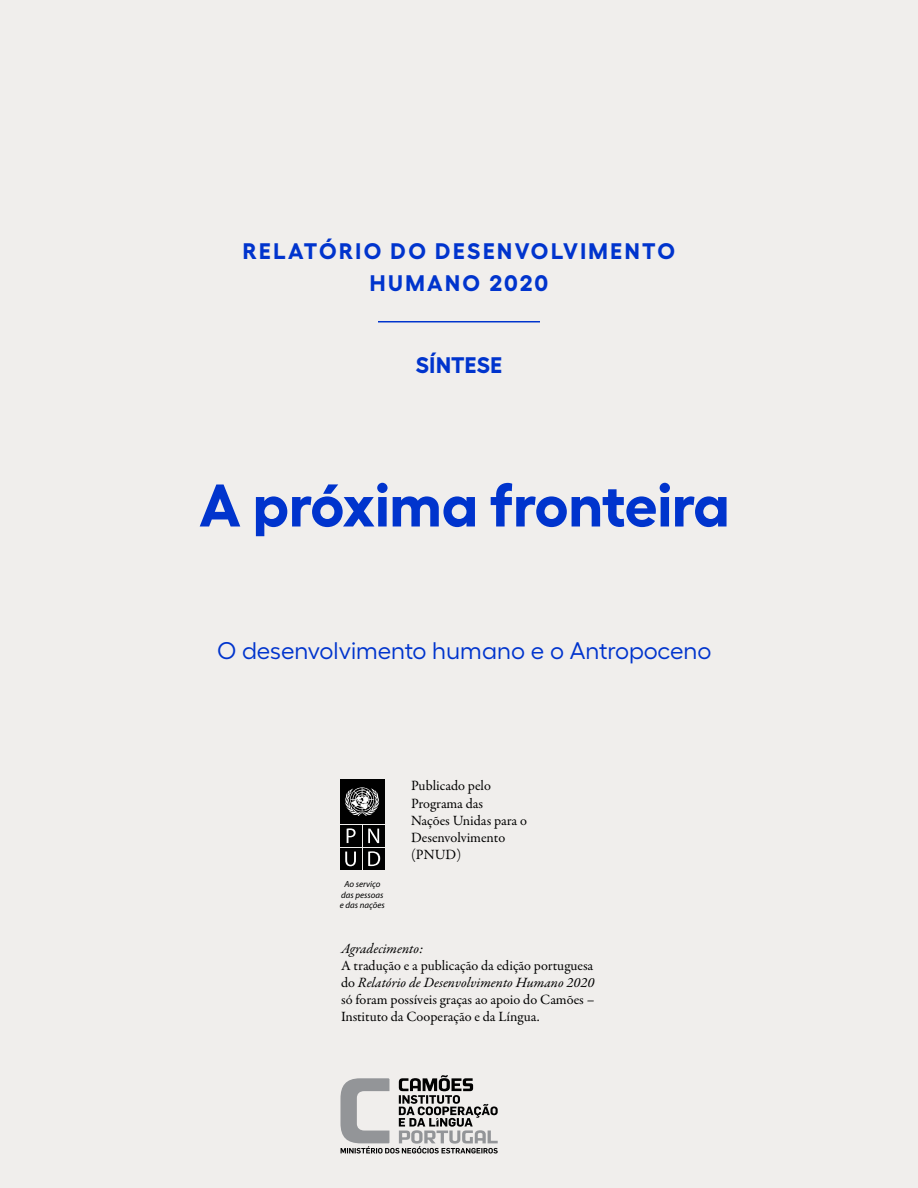
<style>
.page{position:relative;width:918px;height:1188px;background:#f0eeec}
.page>*{position:absolute;margin:0;border:0;box-sizing:border-box;transform-origin:0 0}
.t1{font:700 60px "Fellix";color:#0034cd}
.t2{font:24px "Fellix";color:#0034cd}
.t3{font:700 22.5px/31.5px "Fellix";letter-spacing:.11em;color:#0034cd;text-align:center}
.t4{font:700 22.5px "Fellix";letter-spacing:.02em;color:#0034cd}
.t5{font:14.25px/17.1px "Garamond Premr Pro";color:#000}
.t6{font:italic 14.25px "Garamond Premr Pro";color:#000}
.t7{font:italic 8.85px/10.6px "Myriad Pro";color:#000;text-align:center}
.s1{font-style:italic}
</style>
<div class="page">
<hr style="left:378px;top:321px;width:162px;height:1px;background:#0034cd">
<svg style="left:340px;top:1075px;width:158px;height:79px"></svg>
<div style="left:340px;top:825px;width:21px;height:22px;background:#000"></div>
<svg style="left:347px;top:828px;width:9px;height:15px"></svg>
<div style="left:363px;top:825px;width:22px;height:22px;background:#000"></div>
<svg style="left:368px;top:829px;width:11px;height:14px"></svg>
<div style="left:340px;top:848px;width:21px;height:22px;background:#000"></div>
<svg style="left:345px;top:852px;width:11px;height:14px"></svg>
<div style="left:363px;top:848px;width:22px;height:22px;background:#000"></div>
<svg style="left:368px;top:851px;width:12px;height:15px"></svg>
<div style="left:340px;top:779px;width:45px;height:45px;background:#000"></div>
<svg style="left:345px;top:787px;width:34px;height:29px"></svg>
<h3 class="t3" style="left:243px;top:233px;width:434px">RELATÓRIO DO DESENVOLVIMENTO<br>HUMANO 2020</h3>
<h3 class="t4" style="left:416px;top:347px;width:88px">SÍNTESE</h3>
<h1 class="t1" style="left:199px;top:457px;width:532px">A próxima fronteira</h1>
<h2 class="t2" style="left:217px;top:632px;width:496px">O desenvolvimento humano e o Antropoceno</h2>
<p class="t7" style="left:341px;top:878px;width:44px">Ao serviço das pessoas</p>
<p class="t5" style="left:411px;top:778px;width:118px">Publicado pelo<br>Programa das<br>Nações Unidas para o<br>Desenvolvimento (PNUD)</p>
<p class="t7" style="left:340px;top:900px;width:47px">e das nações</p>
<p class="t6" style="left:341px;top:939px;width:84px">Agradecimento:</p>
<p class="t5" style="left:341px;top:957px;width:255px;text-align:justify">A tradução e a publicação da edição portuguesa do <span class="s1">Relatório de Desenvolvimento Humano 2020 </span>só foram possíveis graças ao apoio do Camões – Instituto da Cooperação e da Língua.</p>
</div>
